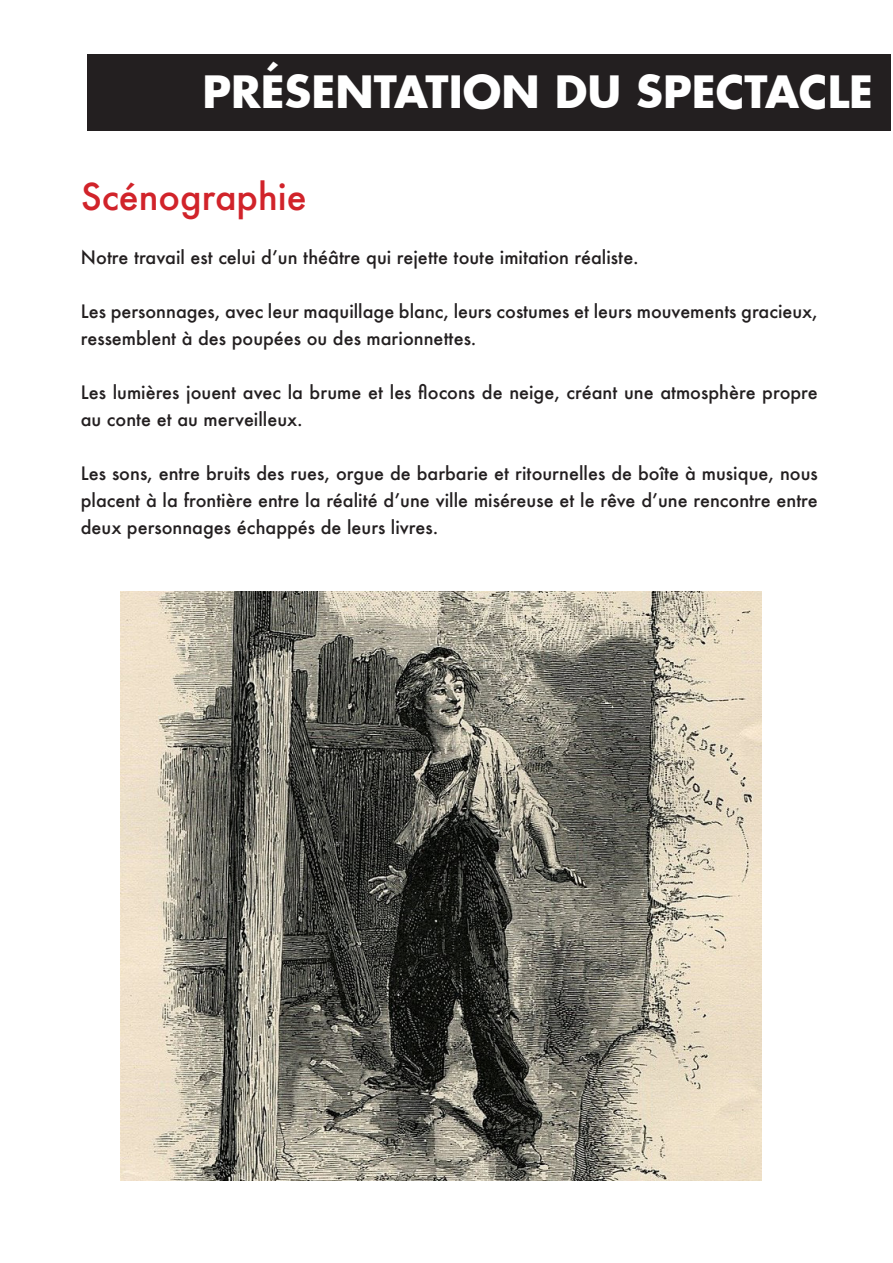
<style>
.page{position:relative;width:893px;height:1263px;background:#fff}
.page>*{position:absolute;margin:0;border:0;box-sizing:border-box;transform-origin:0 0}
.t1{font:700 43.5px "Futura";color:#fff}
.t2{font:500 36px "Futura";color:#d1232a}
.t3{font:500 18px/27px "Futura";color:#231f20}
</style>
<div class="page">
<img style="left:120px;top:592px;width:641px;height:589px">
<div style="left:87px;top:54px;width:804px;height:77px;background:#231f20"></div>
<h1 class="t1" style="left:202px;top:62px;width:672px">PRÉSENTATION DU SPECTACLE</h1>
<h2 class="t2" style="left:81px;top:181px;width:228px">Scénographie</h2>
<p class="t3" style="left:81px;top:244px;width:560px">Notre travail est celui d’un théâtre qui rejette toute imitation réaliste.</p>
<p class="t3" style="left:81px;top:298px;width:739px">Les personnages, avec leur maquillage blanc, leurs costumes et leurs mouvements gracieux, ressemblent à des poupées ou des marionnettes.</p>
<p class="t3" style="left:81px;top:379px;width:739px">Les lumières jouent avec la brume et les flocons de neige, créant une atmosphère propre au conte et au merveilleux.</p>
<p class="t3" style="left:81px;top:460px;width:739px;text-align:justify">Les sons, entre bruits des rues, orgue de barbarie et ritournelles de boîte à musique, nous placent à la frontière entre la réalité d’une ville miséreuse et le rêve d’une rencontre entre deux personnages échappés de leurs livres.</p>
</div>
